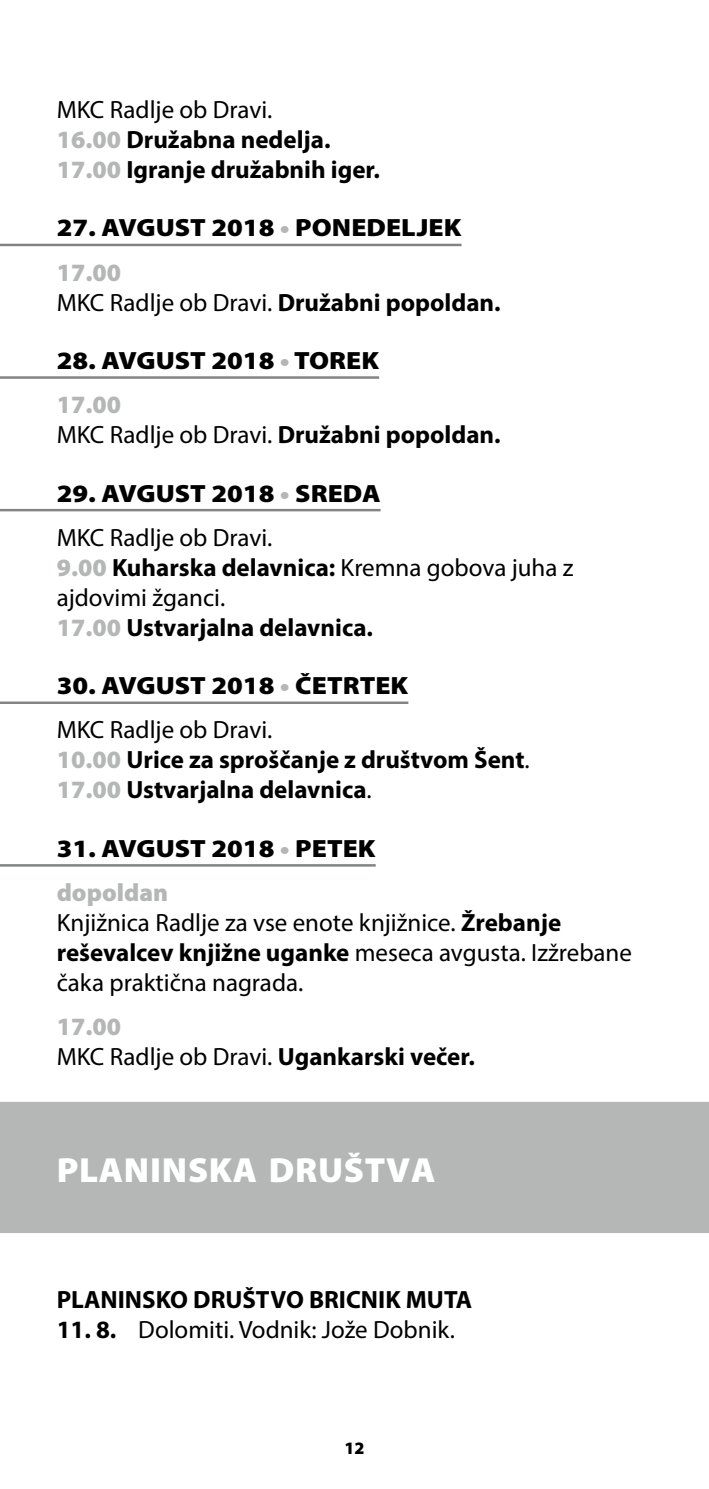
<style>
.page{position:relative;width:709px;height:1489px;background:#fff}
.page>*{position:absolute;margin:0;border:0;box-sizing:border-box;transform-origin:0 0}
.t1{font:900 35px "Myriad Pro";letter-spacing:.02em;color:#fff}
.t2{font:25px/30px "Myriad Pro";color:#000}
.t3{font:700 25px/30px "Myriad Pro";color:#000}
.t4{font:900 25px/44.2px "Myriad Pro";color:#000;scale:1.1 1}
.t5{font:900 17.5px "Myriad Pro";color:#000}
.s1{font-weight:400}
.s2{font-weight:900;color:#b5b7b7}
.s3{color:#b5b7b7}
.s4{font-weight:700}
</style>
<div class="page">
<hr style="left:0;top:244px;width:461px;height:2px;background:#828483">
<hr style="left:0;top:376px;width:379px;height:3px;background:#828483">
<hr style="left:0;top:509px;width:380px;height:2px;background:#828483">
<hr style="left:0;top:701px;width:408px;height:3px;background:#828483">
<hr style="left:0;top:864px;width:376px;height:2px;background:#828483">
<div style="left:0;top:1101px;width:709px;height:131px;background:#b5b7b7"></div>
<p class="t3" style="left:57px;top:94px;width:325px"><span class="s1">MKC Radlje ob Dravi.<br></span><span class="s2">16.00</span> Družabna nedelja.<br><span class="s2">17.00</span> Igranje družabnih iger.</p>
<p class="t4" style="left:57px;top:206px;width:369px">27. AVGUST 2018 <span class="s3">•</span> PONEDELJEK<br><span class="s3">17.00</span></p>
<p class="t2" style="left:57px;top:287px;width:445px">MKC Radlje ob Dravi. <span class="s4">Družabni popoldan.</span></p>
<p class="t4" style="left:57px;top:339px;width:294px">28. AVGUST 2018 <span class="s3">•</span> TOREK<br><span class="s3">17.00</span></p>
<p class="t2" style="left:57px;top:419px;width:445px">MKC Radlje ob Dravi. <span class="s4">Družabni popoldan.</span></p>
<p class="t4" style="left:57px;top:471px;width:296px">29. AVGUST 2018 <span class="s3">•</span> SREDA<br><span class="s1">MKC Radlje ob Dravi.</span></p>
<p class="t3" style="left:57px;top:551px;width:518px"><span class="s2">9.00</span> Kuharska delavnica: <span class="s1">Kremna gobova juha z ajdovimi žganci.<br></span><span class="s2">17.00</span> Ustvarjalna delavnica.</p>
<p class="t4" style="left:57px;top:664px;width:321px">30. AVGUST 2018 <span class="s3">•</span> ČETRTEK<br><span class="s1">MKC Radlje ob Dravi.</span></p>
<p class="t3" style="left:57px;top:744px;width:474px"><span class="s2">10.00</span> Urice za sproščanje z društvom Šent<span class="s1">.<br></span><span class="s2">17.00</span> Ustvarjalna delavnica<span class="s1">.</span></p>
<p class="t4" style="left:57px;top:826px;width:291px">31. AVGUST 2018 <span class="s3">•</span> PETEK <span class="s3">dopoldan</span></p>
<p class="t2" style="left:57px;top:907px;width:577px">Knjižnica Radlje za vse enote knjižnice. <span class="s4">Žrebanje reševalcev knjižne uganke</span> meseca avgusta. Izžrebane čaka praktična nagrada.</p>
<p class="t2" style="left:57px;top:1011px;width:419px"><span class="s2">17.00<br></span>MKC Radlje ob Dravi. <span class="s4">Ugankarski večer.</span></p>
<h1 class="t1" style="left:57px;top:1149px;width:380px">PLANINSKA DRUŠTVA</h1>
<p class="t3" style="left:57px;top:1283px;width:417px">PLANINSKO DRUŠTVO BRICNIK MUTA</p>
<p class="t2" style="left:57px;top:1313px;width:399px"><span class="s4">11. 8.</span> Dolomiti. Vodnik: Jože Dobnik.</p>
<p class="t5" style="left:344px;top:1438px;width:22px">12</p>
</div>
